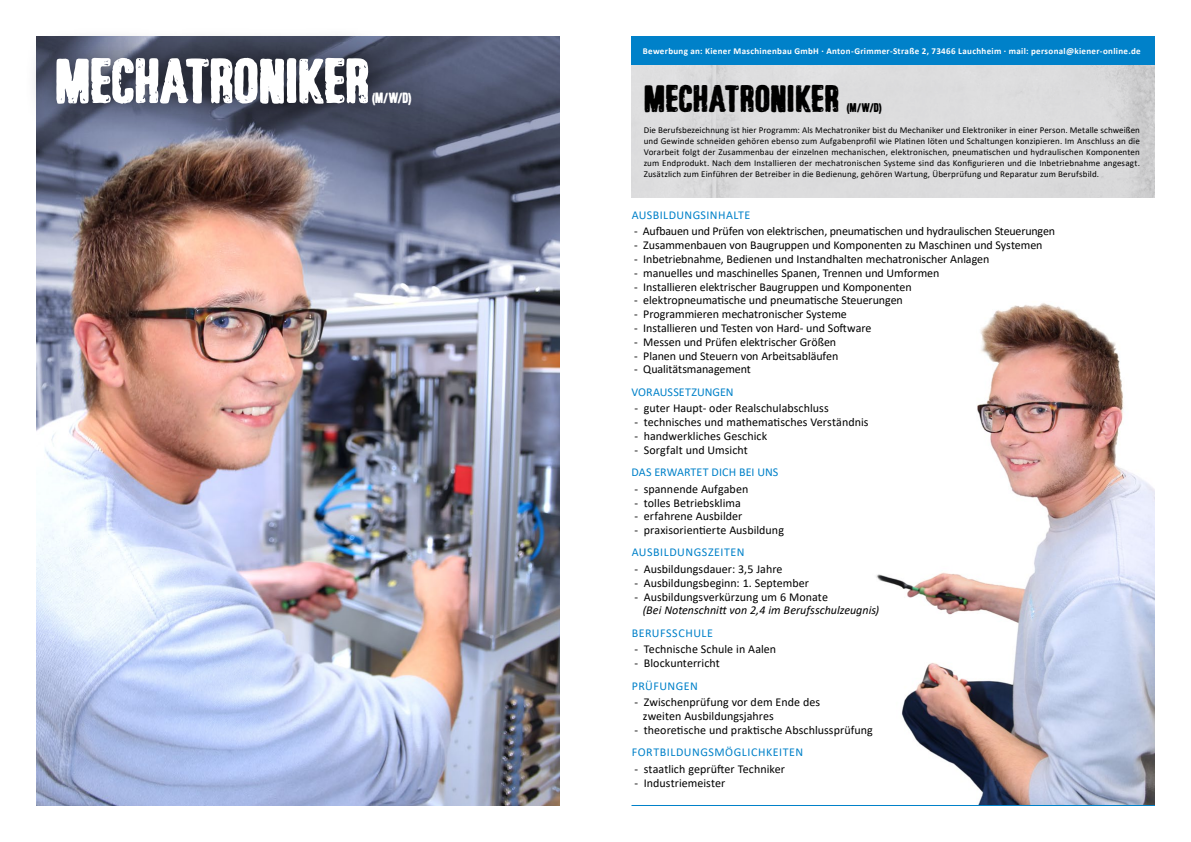
<style>
.page{position:relative;width:1191px;height:842px;background:#fff}
.page>*{position:absolute;margin:0;border:0;box-sizing:border-box;transform-origin:0 0}
.t1{font:60px "Jonze";letter-spacing:-.005em;color:#fff}
.t2{font:36px "Jonze";letter-spacing:.01em;color:#000}
.t3{font:14px "Jonze";color:#fff}
.t4{font:12px/13.8px "Calibri";color:#000}
.t5{font:12px "Calibri";letter-spacing:.035em;color:#0081c9}
.t6{font:italic 12px "Calibri";color:#000}
.t7{font:12px "Calibri";letter-spacing:.005em;color:#0081c9}
.t8{font:700 12px "Calibri";letter-spacing:.035em;color:#fff}
.t9{font:12px "Jonze";color:#000}
.t10{font:9px/11px "Calibri";letter-spacing:.015em;color:#000;text-align:justify}
.t11{font:700 9px "Calibri";letter-spacing:.035em;color:#fff}
</style>
<div class="page">
<img style="left:36px;top:36px;width:523px;height:770px">
<div style="left:24px;top:26px;width:417px;height:109px;background:#000;opacity:.75"></div>
<img style="left:876px;top:303px;width:279px;height:502px">
<div style="left:631px;top:64px;width:524px;height:134px;background:#dcdcdd"></div>
<hr style="left:631px;top:805px;width:524px;height:1px;background:#0081c9">
<div style="left:631px;top:36px;width:524px;height:28px;background:#0081c9"></div>
<p class="t8" style="left:640px;top:42px;width:54px">KARRIERE</p>
<p class="t11" style="left:643px;top:44px;width:499px">Bewerbung an: Kiener Maschinenbau GmbH · Anton-Grimmer-Straße 2, 73466 Lauchheim · mail: personal@kiener-online.de</p>
<h1 class="t1" style="left:55px;top:43px;width:316px">MECHATRONIKER</h1>
<p class="t3" style="left:372px;top:89px;width:41px">(m/w/d)</p>
<h2 class="t2" style="left:643px;top:76px;width:197px">MECHATRONIKER</h2>
<p class="t9" style="left:847px;top:100px;width:36px">(M/W/D)</p>
<p class="t10" style="left:643px;top:124px;width:498px">Die Berufsbezeichnung ist hier Programm: Als Mechatroniker bist du Mechaniker und Elektroniker in einer Person. Metalle schweißen und Gewinde schneiden gehören ebenso zum Aufgabenprofil wie Platinen löten und Schaltungen konzipieren. Im Anschluss an die Vorarbeit folgt der Zusammenbau der einzelnen mechanischen, elektronischen, pneumatischen und hydraulischen Komponenten zum Endprodukt. Nach dem Installieren der mechatronischen Systeme sind das Konfigurieren und die Inbetriebnahme angesagt.<br>Zusätzlich zum Einführen der Betreiber in die Bedienung, gehören Wartung, Überprüfung und Reparatur zum Berufsbild.</p>
<p class="t5" style="left:632px;top:206px;width:120px">AUSBILDUNGSINHALTE</p>
<p class="t4" style="left:634px;top:224px;width:422px">- Aufbauen und Prüfen von elektrischen, pneumatischen und hydraulischen Steuerungen</p>
<p class="t4" style="left:634px;top:238px;width:410px">- Zusammenbauen von Baugruppen und Komponenten zu Maschinen und Systemen</p>
<p class="t4" style="left:634px;top:252px;width:357px">- Inbetriebnahme, Bedienen und Instandhalten mechatronischer Anlagen</p>
<p class="t4" style="left:634px;top:266px;width:307px">- manuelles und maschinelles Spanen, Trennen und Umformen</p>
<p class="t4" style="left:634px;top:279px;width:279px">- Installieren elektrischer Baugruppen und Komponenten</p>
<p class="t4" style="left:634px;top:293px;width:270px">- elektropneumatische und pneumatische Steuerungen</p>
<p class="t4" style="left:634px;top:307px;width:214px">- Programmieren mechatronischer Systeme</p>
<p class="t4" style="left:634px;top:321px;width:239px">- Installieren und Testen von Hard- und Software</p>
<p class="t4" style="left:634px;top:335px;width:203px">- Messen und Prüfen elektrischer Größen</p>
<p class="t4" style="left:634px;top:348px;width:206px">- Planen und Steuern von Arbeitsabläufen</p>
<p class="t4" style="left:634px;top:362px;width:118px">- Qualitätsmanagement</p>
<p class="t7" style="left:631px;top:383px;width:104px">VORAUSSETZUNGEN</p>
<p class="t4" style="left:634px;top:401px;width:196px">- guter Haupt- oder Realschulabschluss</p>
<p class="t4" style="left:634px;top:415px;width:236px">- technisches und mathematisches Verständnis</p>
<p class="t4" style="left:634px;top:429px;width:134px">- handwerkliches Geschick</p>
<p class="t4" style="left:634px;top:443px;width:115px">- Sorgfalt und Umsicht</p>
<p class="t7" style="left:631px;top:464px;width:148px">DAS ERWARTET DICH BEI UNS</p>
<p class="t4" style="left:634px;top:481px;width:115px">- spannende Aufgaben</p>
<p class="t4" style="left:634px;top:495px;width:108px">- tolles Betriebsklima</p>
<p class="t4" style="left:634px;top:509px;width:110px">- erfahrene Ausbilder</p>
<p class="t4" style="left:634px;top:523px;width:151px">- praxisorientierte Ausbildung</p>
<p class="t5" style="left:632px;top:544px;width:114px">AUSBILDUNGSZEITEN</p>
<p class="t4" style="left:634px;top:562px;width:150px">- Ausbildungsdauer: 3,5 Jahre</p>
<p class="t4" style="left:634px;top:576px;width:176px">- Ausbildungsbeginn: 1. September</p>
<p class="t4" style="left:634px;top:589px;width:195px">- Ausbildungsverkürzung um 6 Monate</p>
<p class="t6" style="left:643px;top:602px;width:238px">(Bei Notenschnitt von 2,4 im Berufsschulzeugnis)</p>
<p class="t5" style="left:632px;top:624px;width:83px">BERUFSSCHULE</p>
<p class="t4" style="left:634px;top:642px;width:143px">- Technische Schule in Aalen</p>
<p class="t4" style="left:634px;top:656px;width:87px">- Blockunterricht</p>
<p class="t5" style="left:632px;top:677px;width:68px">PRÜFUNGEN</p>
<p class="t4" style="left:643px;top:695px;width:179px;text-indent:-8px">- Zwischenprüfung vor dem Ende des zweiten Ausbildungsjahres</p>
<p class="t4" style="left:634px;top:723px;width:240px">- theoretische und praktische Abschlussprüfung</p>
<p class="t5" style="left:632px;top:744px;width:173px">FORTBILDUNGSMÖGLICHKEITEN</p>
<p class="t4" style="left:634px;top:761px;width:152px">- staatlich geprüfter Techniker</p>
<p class="t4" style="left:634px;top:775px;width:93px">- Industriemeister</p>
</div>
